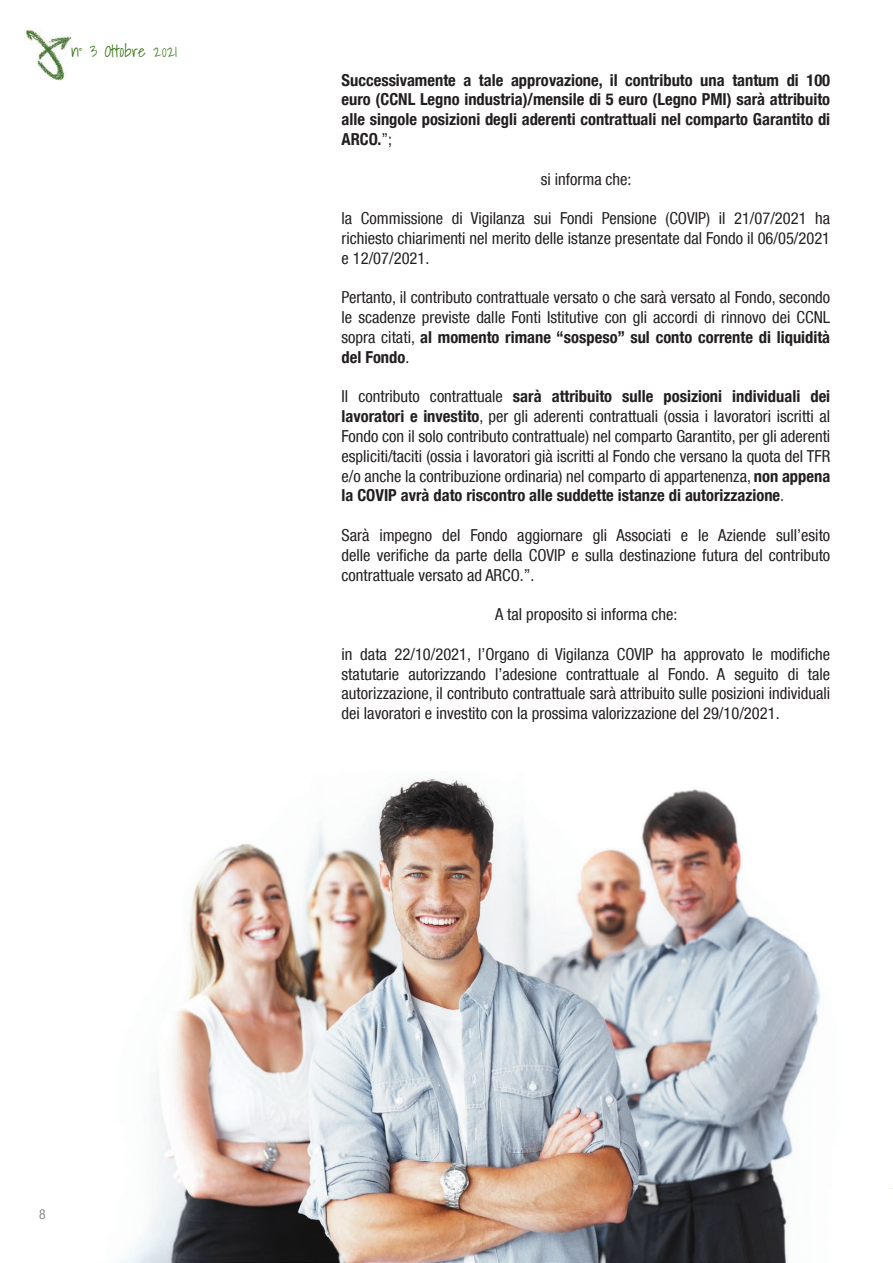
<style>
.page{position:relative;width:893px;height:1263px;background:#fff}
.page>*{position:absolute;margin:0;border:0;box-sizing:border-box;transform-origin:0 0}
.t1{font:condensed 16.5px/19.8px "Helvetica Neue LT Com";color:#231f20;text-align:justify}
.t2{font:700 condensed 16.5px/19.8px "Helvetica Neue LT Com";color:#231f20;text-align:justify}
.t3{font:300 16.5px "Shadows Into";color:#42781e}
.t4{font:300 condensed 13.5px "Helvetica Neue LT Com";color:#716963}
.s1{font-weight:400}
.s2{font-weight:700}
</style>
<div class="page">
<img style="left:25px;top:29px;width:46px;height:52px">
<img style="left:118px;top:778px;width:702px;height:485px">
<p class="t3" style="left:71px;top:38px;width:108px">n° 3 Ottobre 2021</p>
<p class="t2" style="left:342px;top:70px;width:490px">Successivamente a tale approvazione, il contributo una tantum di 100 euro (CCNL Legno industria)/mensile di 5 euro (Legno PMI) sarà attribuito alle singole posizioni degli aderenti contrattuali nel comparto Garantito di ARCO.<span class="s1">”;</span></p>
<p class="t1" style="left:541px;top:169px;width:92px">si informa che:</p>
<p class="t1" style="left:342px;top:208px;width:490px">la Commissione di Vigilanza sui Fondi Pensione (COVIP) il 21/07/2021 ha richiesto chiarimenti nel merito delle istanze presentate dal Fondo il 06/05/2021 e 12/07/2021.</p>
<p class="t1" style="left:342px;top:287px;width:490px">Pertanto, il contributo contrattuale versato o che sarà versato al Fondo, secondo le scadenze previste dalle Fonti Istitutive con gli accordi di rinnovo dei CCNL sopra citati, <span class="s2">al momento rimane “sospeso” sul conto corrente di liquidità del Fondo</span>.</p>
<p class="t1" style="left:342px;top:386px;width:490px">Il contributo contrattuale <span class="s2">sarà attribuito sulle posizioni individuali dei lavoratori e investito</span>, per gli aderenti contrattuali (ossia i lavoratori iscritti al Fondo con il solo contributo contrattuale) nel comparto Garantito, per gli aderenti espliciti/taciti (ossia i lavoratori già iscritti al Fondo che versano la quota del TFR e/o anche la contribuzione ordinaria) nel comparto di appartenenza, <span class="s2">non appena la COVIP avrà dato riscontro alle suddette istanze di autorizzazione</span>.</p>
<p class="t1" style="left:342px;top:525px;width:490px">Sarà impegno del Fondo aggiornare gli Associati e le Aziende sull’esito delle verifiche da parte della COVIP e sulla destinazione futura del contributo contrattuale versato ad ARCO.”.</p>
<p class="t1" style="left:495px;top:604px;width:184px">A tal proposito si informa che:</p>
<p class="t1" style="left:342px;top:644px;width:490px">in data 22/10/2021, l’Organo di Vigilanza COVIP ha approvato le modifiche statutarie autorizzando l’adesione contrattuale al Fondo. A seguito di tale autorizzazione, il contributo contrattuale sarà attribuito sulle posizioni individuali dei lavoratori e investito con la prossima valorizzazione del 29/10/2021.</p>
<p class="t4" style="left:39px;top:1206px;width:8px">8</p>
</div>
